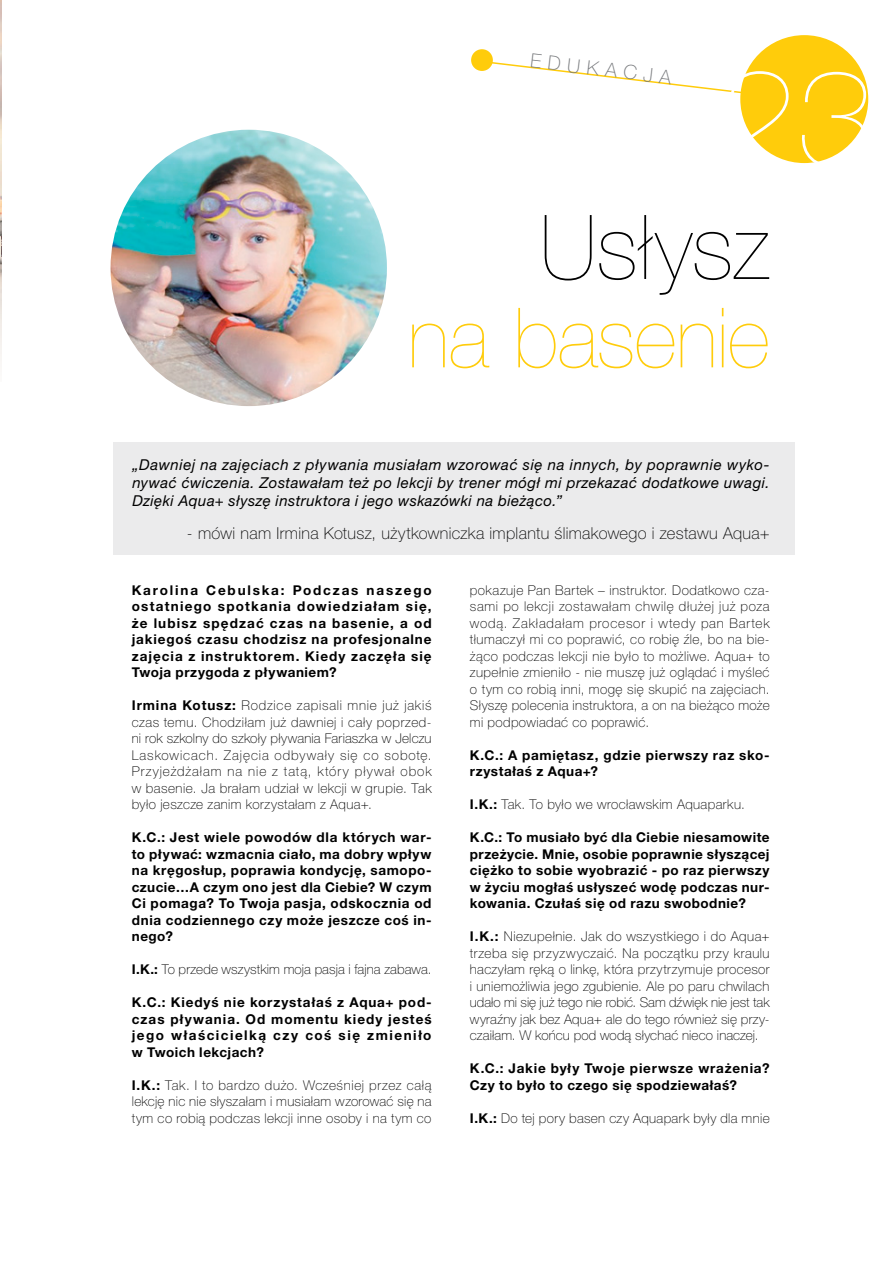
<style>
.page{position:relative;width:893px;height:1263px;background:#fff}
.page>*{position:absolute;margin:0;border:0;box-sizing:border-box;transform-origin:0 0}
.t1{font:200 89.55px "Helvetica Neue LT Pro";color:#000}
.t2{font:200 83.25px "Helvetica Neue LT Pro";color:#ffcc0b}
.t3{font:100 19.5px "Helvetica Neue LT Pro";color:#76787b}
.t4{font:100 16.5px "Helvetica Neue LT Pro";letter-spacing:.02em;color:#000}
.t5{font:italic 15px/18px "Helvetica Neue LT Pro";letter-spacing:.03em;color:#000;text-align:justify}
.t6{font:100 13.5px/16.5px "Helvetica Neue LT Pro";letter-spacing:.025em;color:#000;text-align:justify}
.t7{font:700 13.5px/16.5px "Helvetica Neue LT Pro";letter-spacing:.045em;color:#000;text-align:justify}
.s1{font-weight:700}
</style>
<div class="page">
<img style="left:0;top:0;width:2px;height:361px">
<img style="left:111px;top:130px;width:276px;height:276px;border-radius:138px">
<div style="left:113px;top:442px;width:682px;height:112px;background:#ebebec"></div>
<div style="left:740px;top:35px;width:128px;height:128px;background:#ffcc0b;border-radius:50%"></div>
<div style="left:471px;top:49px;width:22px;height:22px;background:#ffcc0b;border-radius:50%"></div>
<svg style="left:474px;top:59px;width:394px;height:105px"></svg>
<h3 class="t3" style="left:532px;top:49px;width:30px;rotate:7deg">e dukacja</h3>
<h1 class="t1" style="left:540px;top:196px;width:231px">Usłysz</h1>
<h2 class="t2" style="left:408px;top:290px;width:363px">na basenie</h2>
<p class="t5" style="left:132px;top:455px;width:639px">„Dawniej na zajęciach z pływania musiałam wzorować się na innych, by poprawnie wyko&shy;nywać ćwiczenia. Zostawałam też po lekcji by trener mógł mi przekazać dodatkowe uwagi.<br>Dzięki Aqua+ słyszę instruktora i jego wskazówki na bieżąco.”</p>
<p class="t4" style="left:187px;top:523px;width:584px">- mówi nam Irmina Kotusz, użytkowniczka implantu ślimakowego i zestawu Aqua+</p>
<p class="t7" style="left:132px;top:581px;width:301px">Karolina Cebulska: Podczas naszego ostatniego spotkania dowiedziałam się, że lubisz spędzać czas na basenie, a od jakiegoś czasu chodzisz na profesjonalne zajęcia z instruktorem. Kiedy zaczęła się Twoja przygoda z pływaniem?</p>
<p class="t6" style="left:132px;top:697px;width:301px"><span class="s1">Irmina Kotusz:</span> Rodzice zapisali mnie już jakiś czas temu. Chodziłam już dawniej i cały poprzed&shy;ni rok szkolny do szkoły pływania Fariaszka w Jelczu Laskowicach. Zajęcia odbywały się co sobotę.<br>Przyjeżdżałam na nie z tatą, który pływał obok w basenie. Ja brałam udział w lekcji w grupie. Tak było jeszcze zanim korzystałam z Aqua+.</p>
<p class="t7" style="left:132px;top:829px;width:301px">K.C.: Jest wiele powodów dla których war&shy;to pływać: wzmacnia ciało, ma dobry wpływ na kręgosłup, poprawia kondycję, samopo&shy;czucie…A czym ono jest dla Ciebie? W czym Ci pomaga? To Twoja pasja, odskocznia od dnia codziennego czy może jeszcze coś in&shy;nego?</p>
<p class="t6" style="left:132px;top:961px;width:301px"><span class="s1">I.K.:</span> To przede wszystkim moja pasja i fajna zabawa.</p>
<p class="t7" style="left:132px;top:994px;width:301px">K.C.: Kiedyś nie korzystałaś z Aqua+ pod&shy;czas pływania. Od momentu kiedy jesteś jego właścicielką czy coś się zmieniło w Twoich lekcjach?</p>
<p class="t6" style="left:132px;top:1076px;width:301px"><span class="s1">I.K.:</span> Tak. I to bardzo dużo. Wcześniej przez całą lekcję nic nie słyszałam i musiałam wzorować się na tym co robią podczas lekcji inne osoby i na tym co</p>
<p class="t6" style="left:470px;top:581px;width:301px">pokazuje Pan Bartek – instruktor. Dodatkowo cza&shy;sami po lekcji zostawałam chwilę dłużej już poza wodą. Zakładałam procesor i wtedy pan Bartek tłumaczył mi co poprawić, co robię źle, bo na bie&shy;żąco podczas lekcji nie było to możliwe. Aqua+ to zupełnie zmieniło - nie muszę już oglądać i myśleć o tym co robią inni, mogę się skupić na zajęciach.<br>Słyszę polecenia instruktora, a on na bieżąco może mi podpowiadać co poprawić.</p>
<p class="t7" style="left:470px;top:746px;width:301px">K.C.: A pamiętasz, gdzie pierwszy raz sko&shy;rzystałaś z Aqua+?</p>
<p class="t6" style="left:470px;top:796px;width:276px"><span class="s1">I.K.:</span> Tak. To było we wrocławskim Aquaparku.</p>
<p class="t7" style="left:470px;top:829px;width:301px">K.C.: To musiało być dla Ciebie niesamowite przeżycie. Mnie, osobie poprawnie słyszącej ciężko to sobie wyobrazić - po raz pierwszy w życiu mogłaś usłyszeć wodę podczas nur&shy;kowania. Czułaś się od razu swobodnie?</p>
<p class="t6" style="left:470px;top:928px;width:301px"><span class="s1">I.K.:</span> Niezupełnie. Jak do wszystkiego i do Aqua+ trzeba się przyzwyczaić. Na początku przy kraulu haczyłam ręką o linkę, która przytrzymuje procesor i uniemożliwia jego zgubienie. Ale po paru chwilach udało mi się już tego nie robić. Sam dźwięk nie jest tak wyraźny jak bez Aqua+ ale do tego również się przy&shy;czaiłam. W końcu pod wodą słychać nieco inaczej.</p>
<p class="t7" style="left:470px;top:1060px;width:301px">K.C.: Jakie były Twoje pierwsze wrażenia?<br>Czy to było to czego się spodziewałaś?</p>
<p class="t6" style="left:470px;top:1109px;width:301px"><span class="s1">I.K.:</span> Do tej pory basen czy Aquapark były dla mnie</p>
</div>
